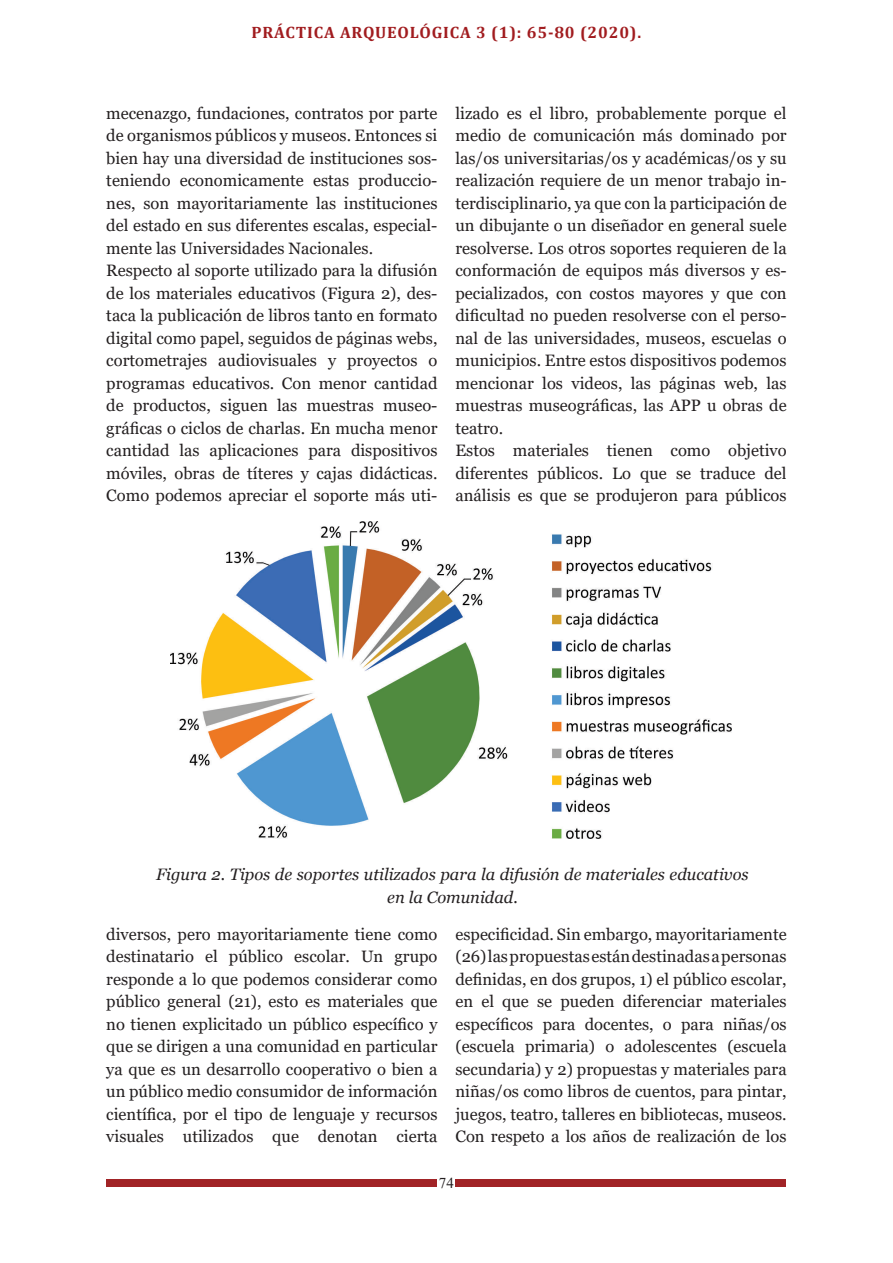
<style>
.page{position:relative;width:893px;height:1263px;background:#fff}
.page>*{position:absolute;margin:0;border:0;box-sizing:border-box;transform-origin:0 0}
.t1{font:16.5px/22.5px "Georgia";color:#231f20;text-align:justify}
.t2{font:italic 16.5px/22.5px "Georgia";color:#231f20;text-align:center}
.t3{font:700 16.5px "Cambria";letter-spacing:.05em;color:#a11c1f}
.t4{font:15px "Times New Roman";color:#231f20}
</style>
<div class="page">
<div style="left:106px;top:1179px;width:330px;height:8px;background:#a12326"></div>
<div style="left:455px;top:1179px;width:330px;height:8px;background:#a12326"></div>
<img style="left:170px;top:522px;width:561px;height:316px">
<p class="t3" style="left:252px;top:21px;width:391px">PRÁCTICA ARQUEOLÓGICA 3 (1): 65-80 (2020).</p>
<p class="t1" style="left:106px;top:102px;width:333px">mecenazgo, fundaciones, contratos por parte de organismos públicos y museos. Entonces si bien hay una diversidad de instituciones sos&shy;teniendo economicamente estas produccio&shy;nes, son mayoritariamente las instituciones del estado en sus diferentes escalas, especial&shy;mente las Universidades Nacionales.</p>
<p class="t1" style="left:106px;top:260px;width:333px">Respecto al soporte utilizado para la difusión de los materiales educativos (Figura 2), des&shy;taca la publicación de libros tanto en formato digital como papel, seguidos de páginas webs, cortometrajes audiovisuales y proyectos o programas educativos. Con menor cantidad de productos, siguen las muestras museo&shy;gráficas o ciclos de charlas. En mucha menor cantidad las aplicaciones para dispositivos móviles, obras de títeres y cajas didácticas.<br>Como podemos apreciar el soporte más uti-</p>
<p class="t1" style="left:455px;top:102px;width:333px">lizado es el libro, probablemente porque el medio de comunicación más dominado por las/os universitarias/os y académicas/os y su realización requiere de un menor trabajo in&shy;terdisciplinario, ya que con la participación de un dibujante o un diseñador en general suele resolverse. Los otros soportes requieren de la conformación de equipos más diversos y es&shy;pecializados, con costos mayores y que con dificultad no pueden resolverse con el perso&shy;nal de las universidades, museos, escuelas o municipios. Entre estos dispositivos podemos mencionar los videos, las páginas web, las muestras museográficas, las APP u obras de teatro.</p>
<p class="t1" style="left:455px;top:440px;width:333px">Estos materiales tienen como objetivo diferentes públicos. Lo que se traduce del análisis es que se produjeron para públicos</p>
<p class="t2" style="left:156px;top:863px;width:594px">Figura 2. Tipos de soportes utilizados para la difusión de materiales educativos en la Comunidad.</p>
<p class="t1" style="left:106px;top:923px;width:333px">diversos, pero mayoritariamente tiene como destinatario el público escolar. Un grupo responde a lo que podemos considerar como público general (21), esto es materiales que no tienen explicitado un público específico y que se dirigen a una comunidad en particular ya que es un desarrollo cooperativo o bien a un público medio consumidor de información científica, por el tipo de lenguaje y recursos visuales utilizados que denotan cierta</p>
<p class="t1" style="left:455px;top:923px;width:333px">especificidad. Sin embargo, mayoritariamente (26) las propuestas están destinadas a personas definidas, en dos grupos, 1) el público escolar, en el que se pueden diferenciar materiales específicos para docentes, o para niñas/os (escuela primaria) o adolescentes (escuela secundaria) y 2) propuestas y materiales para niñas/os como libros de cuentos, para pintar, juegos, teatro, talleres en bibliotecas, museos.</p>
<p class="t1" style="left:455px;top:1125px;width:333px">Con respeto a los años de realización de los</p>
<p class="t4" style="left:439px;top:1172px;width:16px">74</p>
</div>
